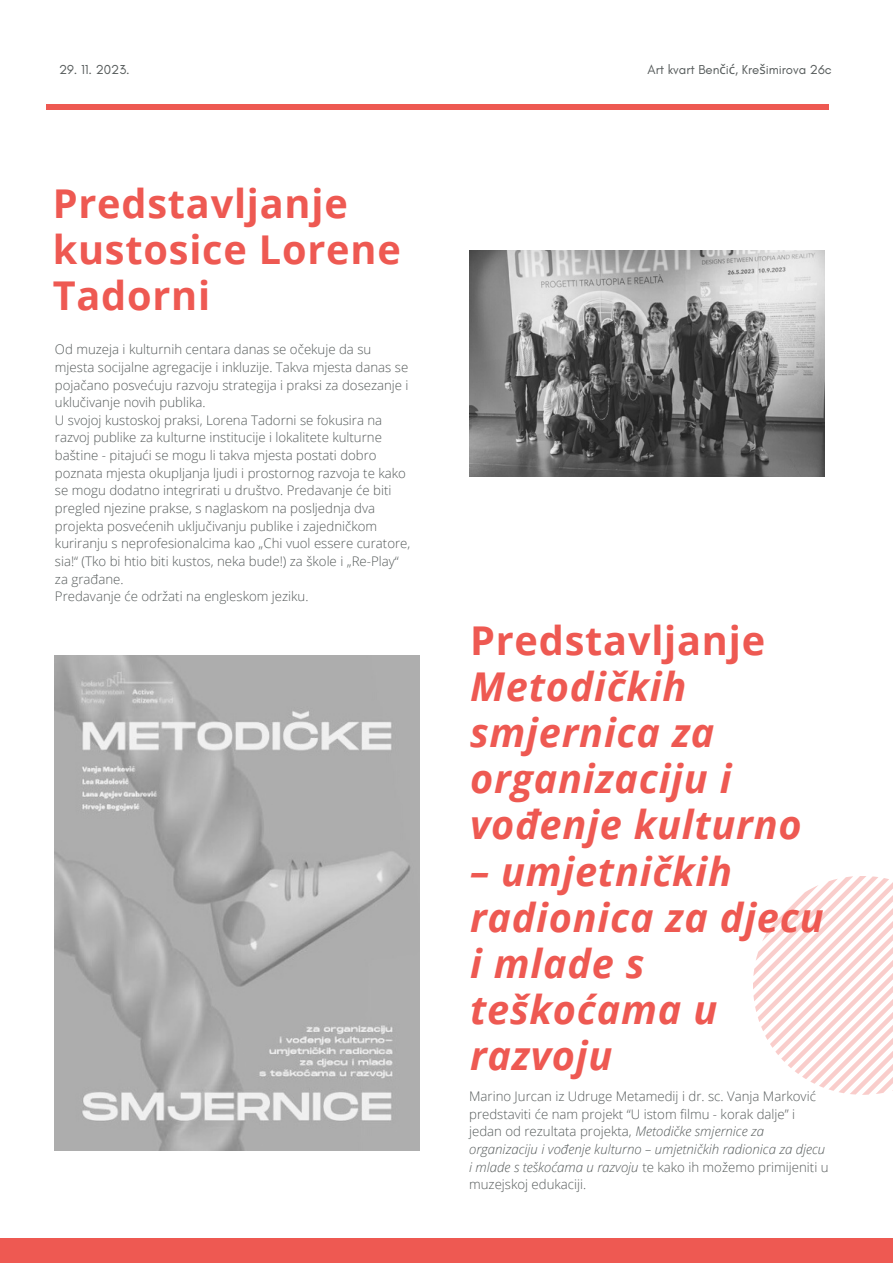
<style>
.page{position:relative;width:893px;height:1264px;background:#fff}
.page>*{position:absolute;margin:0;border:0;box-sizing:border-box;transform-origin:0 0}
.t1{font:italic 700 39.6px/46px "Open Sans";letter-spacing:.02em;color:#ee5952}
.t2{font:700 39.6px/46px "Open Sans";letter-spacing:.02em;color:#ee5952}
.t3{font:300 13.2px/17.7px "Open Sans";color:#565b5b}
.t4{font:13.2px "Glacial Indifference";color:#565b5b}
.s1{font-family:"Noto Sans"}
.s2{font-style:normal}
.s3{font-style:italic}
</style>
<div class="page">
<img style="left:55px;top:655px;width:364px;height:495px">
<img style="left:469px;top:250px;width:355px;height:226px">
<div style="left:0;top:1237px;width:892px;height:25px;background:#ee5952"></div>
<div style="left:46px;top:104px;width:782px;height:6px;background:#ee5952"></div>
<svg style="left:753px;top:876px;width:139px;height:218px"></svg>
<p class="t4" style="left:59px;top:61px;width:72px">29. 11. 2023.</p>
<p class="t4" style="left:647px;top:61px;width:186px">Art kvart Ben<span class="s1">č</span>i<span class="s1">ć</span>, Kre<span class="s1">š</span>imirova 26c</p>
<p class="t2" style="left:53px;top:180px;width:349px">Predstavljanje kustosice Lorene<br>Tadorni</p>
<p class="t3" style="left:55px;top:340px;width:355px">Od muzeja i kulturnih centara danas se očekuje da su mjesta socijalne agregacije i inkluzije. Takva mjesta danas se pojačano posvećuju razvoju strategija i praksi za dosezanje i uklučivanje novih publika.</p>
<p class="t3" style="left:55px;top:411px;width:357px">U svojoj kustoskoj praksi, Lorena Tadorni se fokusira na razvoj publike za kulturne institucije i lokalitete kulturne baštine - pitajući se mogu li takva mjesta postati dobro poznata mjesta okupljanja ljudi i prostornog razvoja te kako se mogu dodatno integrirati u društvo. Predavanje će biti pregled njezine prakse, s naglaskom na posljednja dva projekta posvećenih uključivanju publike i zajedničkom kuriranju s neprofesionalcima kao „Chi vuol essere curatore, sia!“ (Tko bi htio biti kustos, neka bude!) za škole i „Re-Play“ za građane.</p>
<p class="t3" style="left:55px;top:587px;width:255px">Predavanje će održati na engleskom jeziku.</p>
<p class="t1" style="left:470px;top:616px;width:333px"><span class="s2">Predstavljanje<br></span>Metodičkih smjernica za organizaciju i vođenje kulturno</p>
<p class="t1" style="left:470px;top:847px;width:355px">– umjetničkih radionica za djecu i mlade s teškoćama u razvoju</p>
<p class="t3" style="left:469px;top:1086px;width:361px">Marino Jurcan iz Udruge Metamedij i dr. sc. Vanja Marković predstaviti će nam projekt “U istom filmu - korak dalje” i jedan od rezultata projekta, <span class="s3">Metodičke smjernice za organizaciju i vođenje kulturno – umjetničkih radionica za djecu i mlade s teškoćama u razvoju</span> te kako ih možemo primijeniti u muzejskoj edukaciji.</p>
</div>
